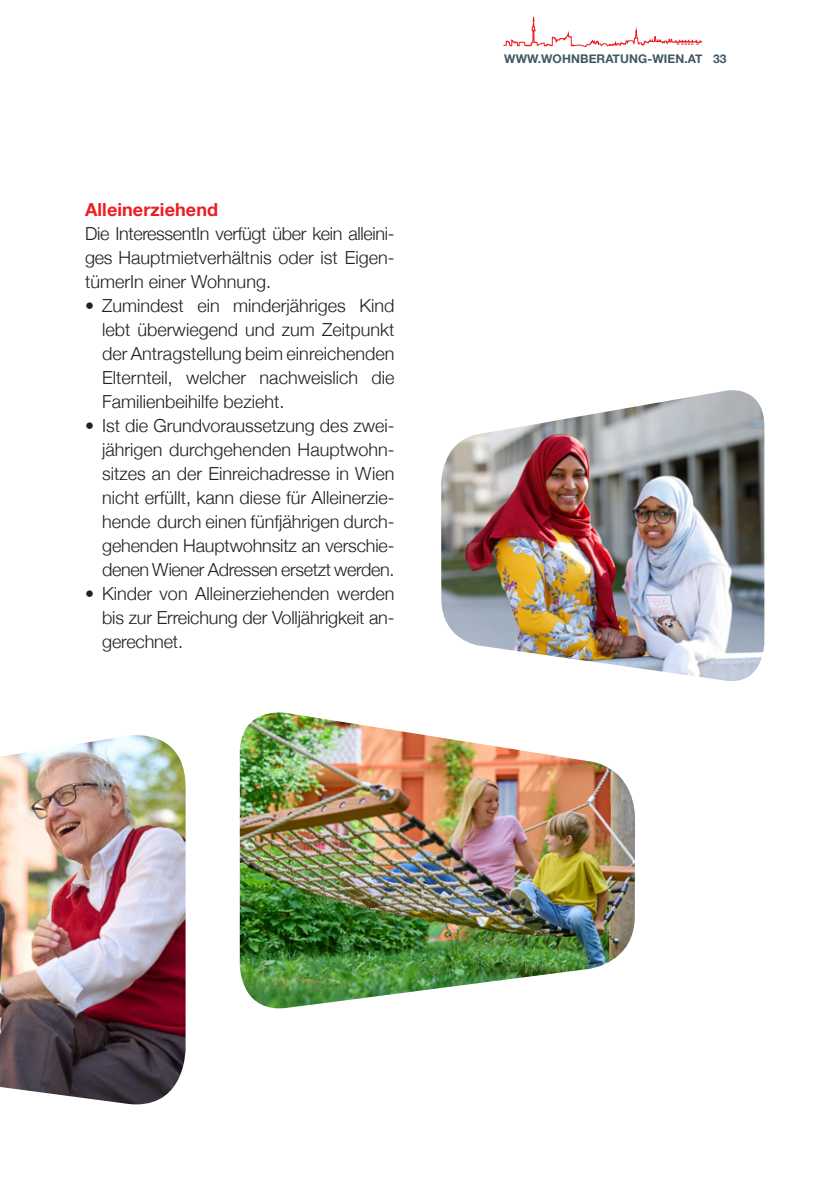
<style>
.page{position:relative;width:840px;height:1191px;background:#fff}
.page>*{position:absolute;margin:0;border:0;box-sizing:border-box;transform-origin:0 0}
.t1{font:300 18px/24px "Helvetica Neue";color:#231f20;text-align:justify}
.t2{font:700 18px "Helvetica Neue";letter-spacing:.005em;color:#ee1d23}
.t3{font:700 12px "Helvetica Neue";letter-spacing:.01em;color:#405762}
</style>
<div class="page">
<svg style="left:503px;top:17px;width:199px;height:30px"></svg>
<img style="left:0;top:735px;width:185px;height:369px">
<img style="left:441px;top:390px;width:323px;height:291px">
<img style="left:240px;top:712px;width:394px;height:296px">
<p class="t2" style="left:85px;top:195px;width:134px">Alleinerziehend</p>
<p class="t1" style="left:85px;top:220px;width:310px">Die InteressentIn verfügt über kein alleini&shy;ges Hauptmietverhältnis oder ist Eigen&shy;tümerIn einer Wohnung.</p>
<p class="t1" style="left:102px;top:292px;width:293px;text-indent:-17px">• Zumindest ein minderjähriges Kind lebt überwiegend und zum Zeitpunkt der Antragstellung beim einreichenden Elternteil, welcher nachweislich die Familienbeihilfe bezieht.</p>
<p class="t1" style="left:102px;top:412px;width:293px;text-indent:-17px">• Ist die Grundvoraussetzung des zwei&shy;jährigen durchgehenden Hauptwohn&shy;sitzes an der Einreichadresse in Wien nicht erfüllt, kann diese für Alleinerzie&shy;hende durch einen fünfjährigen durch&shy;gehenden Hauptwohnsitz an verschie&shy;denen Wiener Adressen ersetzt werden.</p>
<p class="t1" style="left:102px;top:580px;width:293px;text-indent:-17px">• Kinder von Alleinerziehenden werden bis zur Erreichung der Volljährigkeit an&shy;gerechnet.</p>
<p class="t3" style="left:504px;top:49px;width:224px">WWW.WOHNBERATUNG-WIEN.AT 33</p>
</div>
